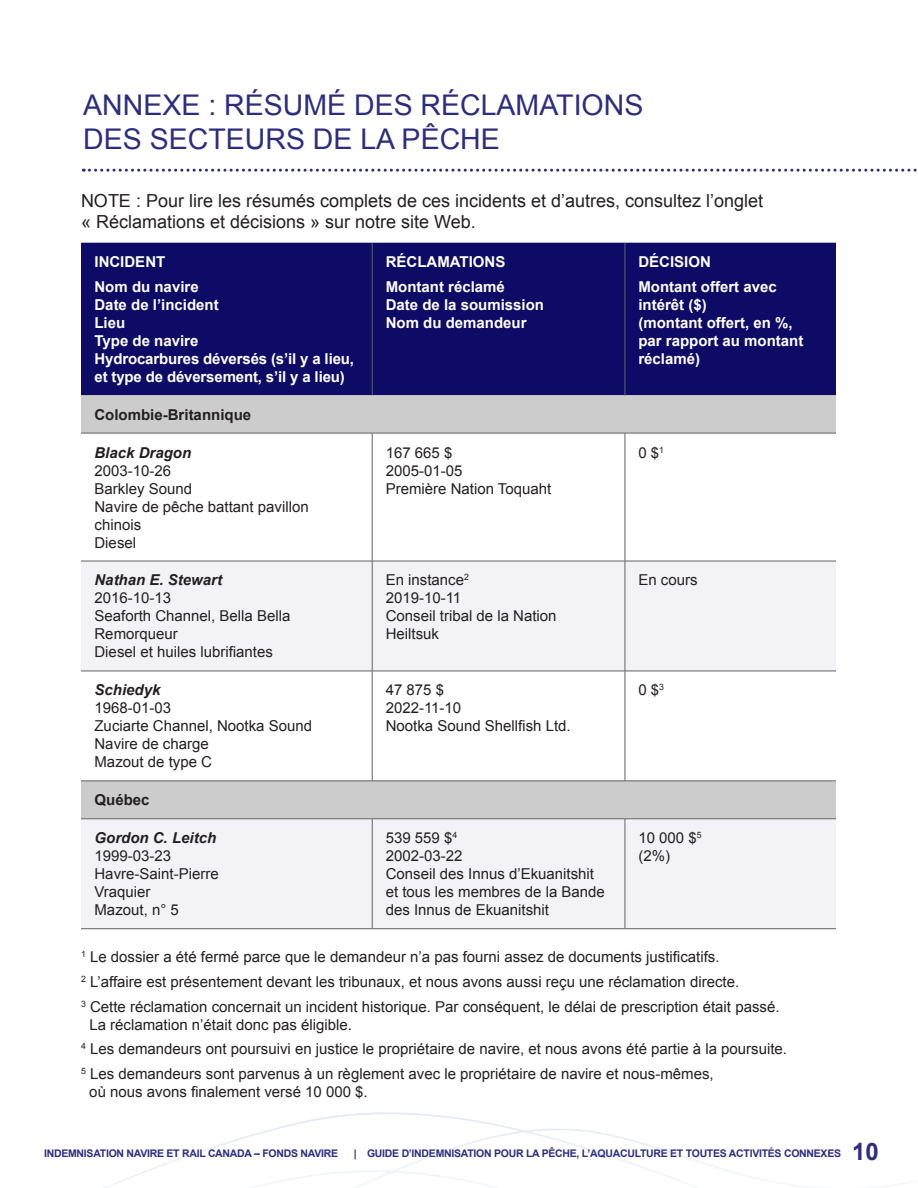
<style>
.page{position:relative;width:918px;height:1188px;background:#fff}
.page>*{position:absolute;margin:0;border:0;box-sizing:border-box;transform-origin:0 0}
.t1{font:28.5px/34.2px "Arial";color:#2c2d81}
.t2{font:700 24px "Arial";color:#2c2d81}
.t3{font:18px/21.6px "Arial";color:#231f20}
.t4{font:15px/18px "Arial";color:#231f20}
.t5{font:700 15px/18px "Arial";color:#fff}
.t6{font:italic 700 15px "Arial";color:#231f20}
.t7{font:700 15px "Arial";color:#231f20}
.t8{font:700 10.5px "Arial";letter-spacing:-.025em;color:#2c2d81}
</style>
<div class="page">
<svg style="left:103px;top:1112px;width:675px;height:76px"></svg>
<svg style="left:83px;top:169px;width:834px;height:3px"></svg>
<div style="left:81px;top:243px;width:755px;height:152px;background:#0e0b66"></div>
<svg style="left:81px;top:395px;width:755px;height:166px"></svg>
<svg style="left:81px;top:562px;width:755px;height:366px;fill:#f3f3f7"></svg>
<hr style="left:372px;top:433px;width:1px;height:128px;background:#636366">
<hr style="left:625px;top:433px;width:1px;height:128px;background:#636366">
<hr style="left:372px;top:671px;width:1px;height:110px;background:#636366">
<hr style="left:625px;top:671px;width:1px;height:110px;background:#636366">
<hr style="left:81px;top:433px;width:291px;height:1px;background:#636366">
<hr style="left:372px;top:433px;width:253px;height:1px;background:#636366">
<hr style="left:625px;top:433px;width:211px;height:1px;background:#636366">
<hr style="left:81px;top:781px;width:291px;height:1px;background:#636366">
<hr style="left:372px;top:781px;width:253px;height:1px;background:#636366">
<hr style="left:625px;top:781px;width:211px;height:1px;background:#636366">
<hr style="left:372px;top:243px;width:1px;height:152px;background:#636366">
<hr style="left:625px;top:243px;width:1px;height:152px;background:#636366">
<hr style="left:81px;top:561px;width:291px;height:1px;background:#636366">
<hr style="left:81px;top:671px;width:291px;height:1px;background:#636366">
<hr style="left:372px;top:561px;width:253px;height:1px;background:#636366">
<hr style="left:372px;top:561px;width:1px;height:110px;background:#636366">
<hr style="left:372px;top:671px;width:253px;height:1px;background:#636366">
<hr style="left:625px;top:561px;width:211px;height:1px;background:#636366">
<hr style="left:625px;top:561px;width:1px;height:110px;background:#636366">
<hr style="left:625px;top:671px;width:211px;height:1px;background:#636366">
<hr style="left:81px;top:819px;width:291px;height:1px;background:#636366">
<hr style="left:81px;top:928px;width:291px;height:1px;background:#636366">
<hr style="left:372px;top:819px;width:253px;height:1px;background:#636366">
<hr style="left:372px;top:819px;width:1px;height:110px;background:#636366">
<hr style="left:372px;top:928px;width:253px;height:1px;background:#636366">
<hr style="left:625px;top:819px;width:211px;height:1px;background:#636366">
<hr style="left:625px;top:819px;width:1px;height:110px;background:#636366">
<hr style="left:625px;top:928px;width:211px;height:1px;background:#636366">
<h1 class="t1" style="left:83px;top:88px;width:562px">ANNEXE : RÉSUMÉ DES RÉCLAMATIONS<br>DES SECTEURS DE LA PÊCHE</h1>
<p class="t3" style="left:81px;top:190px;width:684px">NOTE : Pour lire les résumés complets de ces incidents et d’autres, consultez l’onglet « Réclamations et décisions » sur notre site Web.</p>
<p class="t5" style="left:94px;top:250px;width:106px;line-height:24.8px">INCIDENT<br>Nom du navire</p>
<p class="t5" style="left:94px;top:296px;width:261px">Date de l’incident<br>Lieu<br>Type de navire<br>Hydrocarbures déversés (s’il y a lieu, et type de déversement, s’il y a lieu)</p>
<p class="t5" style="left:386px;top:250px;width:121px;line-height:24.8px">RÉCLAMATIONS<br>Montant réclamé</p>
<p class="t5" style="left:386px;top:296px;width:160px">Date de la soumission<br>Nom du demandeur</p>
<p class="t5" style="left:638px;top:250px;width:140px;line-height:24.8px">DÉCISION<br>Montant offert avec</p>
<p class="t5" style="left:638px;top:296px;width:167px">intérêt ($)<br>(montant offert, en %, par rapport au montant réclamé)</p>
<p class="t7" style="left:94px;top:404px;width:158px">Colombie-Britannique</p>
<p class="t6" style="left:94px;top:443px;width:98px">Black Dragon</p>
<p class="t4" style="left:94px;top:461px;width:216px">2003-10-26<br>Barkley Sound<br>Navire de pêche battant pavillon chinois<br>Diesel</p>
<p class="t6" style="left:94px;top:570px;width:129px">Nathan E. Stewart</p>
<p class="t4" style="left:94px;top:589px;width:197px">2016-10-13<br>Seaforth Channel, Bella Bella<br>Remorqueur<br>Diesel et huiles lubrifiantes</p>
<p class="t6" style="left:94px;top:680px;width:67px">Schiedyk</p>
<p class="t4" style="left:94px;top:699px;width:219px">1968-01-03<br>Zuciarte Channel, Nootka Sound<br>Navire de charge<br>Mazout de type C</p>
<p class="t4" style="left:386px;top:443px;width:167px">167 665 $<br>2005-01-05<br>Première Nation Toquaht</p>
<p class="t4" style="left:638px;top:443px;width:27px">0 $<sup>1</sup></p>
<p class="t4" style="left:386px;top:571px;width:172px">En instance<sup>2<br></sup>2019-10-11<br>Conseil tribal de la Nation<br>Heiltsuk</p>
<p class="t4" style="left:638px;top:571px;width:61px">En cours</p>
<p class="t4" style="left:386px;top:681px;width:187px">47 875 $<br>2022-11-10<br>Nootka Sound Shellfish Ltd.</p>
<p class="t4" style="left:638px;top:681px;width:27px">0 $<sup>3</sup></p>
<p class="t7" style="left:94px;top:790px;width:57px">Québec</p>
<p class="t6" style="left:94px;top:828px;width:123px">Gordon C. Leitch</p>
<p class="t4" style="left:94px;top:847px;width:126px">1999-03-23<br>Havre-Saint-Pierre<br>Vraquier<br>Mazout, n° 5</p>
<p class="t4" style="left:386px;top:829px;width:221px">539 559 $<sup>4<br></sup>2002-03-22<br>Conseil des Innus d’Ekuanitshit et tous les membres de la Bande des Innus de Ekuanitshit</p>
<p class="t4" style="left:638px;top:829px;width:65px">10 000 $<sup>5 </sup>(2%)</p>
<p class="t4" style="left:81px;top:945px;width:700px;line-height:24.8px"><sup>1</sup> Le dossier a été fermé parce que le demandeur n’a pas fourni assez de documents justificatifs.<br><sup>2</sup> L’affaire est présentement devant les tribunaux, et nous avons aussi reçu une réclamation directe.<br><sup>3</sup> Cette réclamation concernait un incident historique. Par conséquent, le délai de prescription était passé.</p>
<p class="t4" style="left:81px;top:1012px;width:708px;line-height:24.8px;text-indent:8px">La réclamation n’était donc pas éligible.<br><sup>4</sup> Les demandeurs ont poursuivi en justice le propriétaire de navire, et nous avons été partie à la poursuite.<br><sup>5</sup> Les demandeurs sont parvenus à un règlement avec le propriétaire de navire et nous-mêmes,</p>
<p class="t4" style="left:89px;top:1083px;width:280px">où nous avons finalement versé 10 000 $.</p>
<p class="t8" style="left:44px;top:1146px;width:295px">INDEMNISATION NAVIRE ET RAIL CANADA – FONDS NAVIRE</p>
<p class="t8" style="left:354px;top:1146px;width:489px">| GUIDE D’INDEMNISATION POUR LA PÊCHE, L’AQUACULTURE ET TOUTES ACTIVITÉS CONNEXES</p>
<h2 class="t2" style="left:852px;top:1136px;width:28px">10</h2>
</div>
